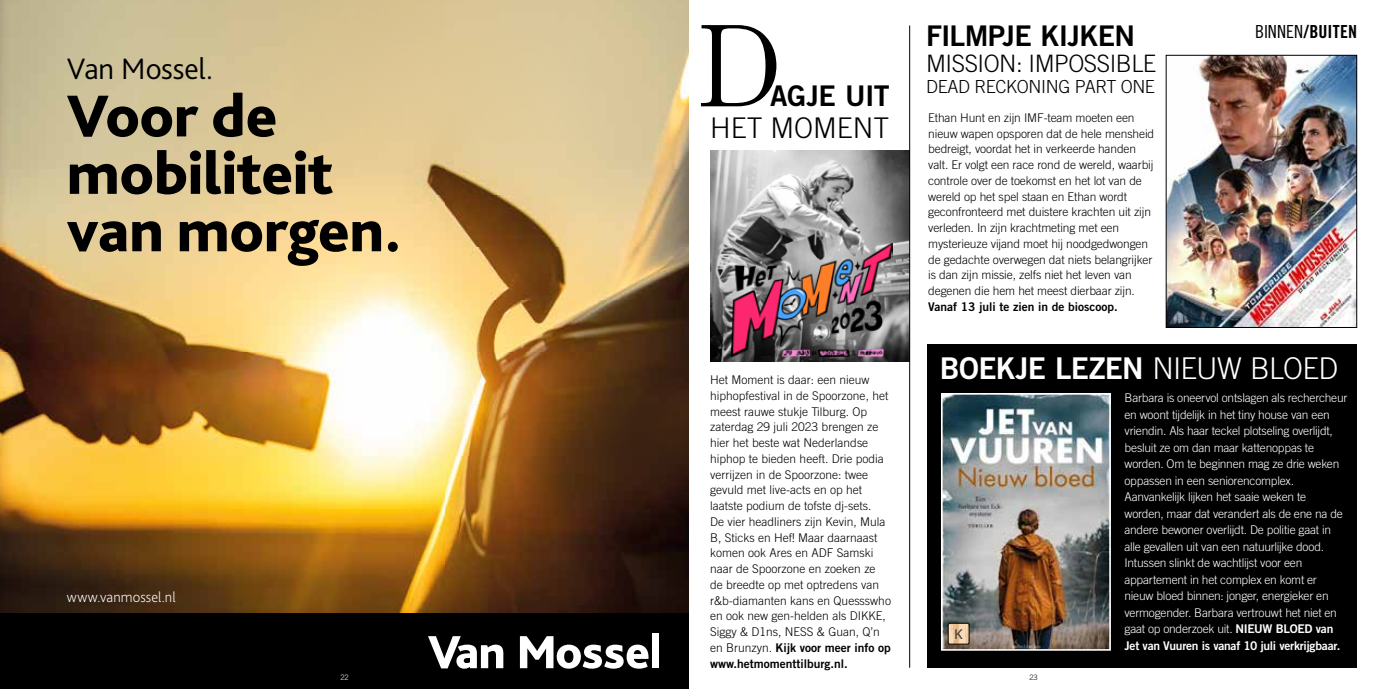
<style>
.page{position:relative;width:1378px;height:689px;background:#fff}
.page>*{position:absolute;margin:0;border:0;box-sizing:border-box;transform-origin:0 0}
.t1{font:300 118.05px "Century Std";color:#000}
.t2{font:800 61.8px/57.4px "Bliss Pro";letter-spacing:-.005em;color:#000}
.t3{font:300 30.9px "Bliss Pro";letter-spacing:-.005em;color:#000}
.t4{font:30px "Trade Gothic LT Std Bd 2";letter-spacing:-.025em;color:#fff}
.t5{font:28.5px "Trade Gothic LT Std Bd 2";letter-spacing:-.025em;color:#000}
.t6{font:300 28.5px "Trade Gothic LT Std";color:#000}
.t7{font:300 24px "Trade Gothic LT Std";letter-spacing:-.02em;color:#000}
.t8{font:300 18px "Trade Gothic LT Std";letter-spacing:-.02em;color:#000}
.t9{font:18px "Trade Gothic LT Std Bd Cn 20";letter-spacing:.01em;color:#000}
.t10{font:200 15px "Bliss Pro";letter-spacing:.005em;color:#fff}
.t11{font:300 12px/15.8px "Trade Gothic LT Std";letter-spacing:-.01em;color:#000}
.t12{font:300 12px/16.5px "Trade Gothic LT Std";letter-spacing:-.02em;color:#fff}
.t13{font:12px/15.8px "Trade Gothic LT Std Bd 2";color:#000}
.t14{font:12px "Trade Gothic LT Std Bd 2";letter-spacing:-.02em;color:#fff}
.t15{font:300 7.5px "Trade Gothic LT Std";color:#fff}
.t16{font:300 7.5px "Trade Gothic LT Std";color:#000}
.s1{font-family:"Trade Gothic LT Std";font-weight:300}
.s2{font-family:"Trade Gothic LT Std Cn 18"}
.s3{font-family:"Trade Gothic LT Std Bd 2";font-weight:400}
</style>
<div class="page">
<img style="left:710px;top:151px;width:199px;height:210px">
<div style="left:927px;top:344px;width:429px;height:324px;background:#000"></div>
<img style="left:1168px;top:57px;width:187px;height:269px">
<div style="left:1166px;top:55px;width:191px;height:273px;border:1px solid #000"></div>
<img style="left:944px;top:396px;width:164px;height:252px">
<div style="left:941px;top:393px;width:170px;height:258px;border:2px solid #fff"></div>
<hr style="left:909px;top:26px;width:1px;height:642px;background:#000">
<img style="left:732px;top:242px;width:160px;height:115px">
<svg style="left:948px;top:623px;width:22px;height:22px"></svg>
<div style="left:948px;top:623px;width:21px;height:21px;border:1px solid #000;border-radius:2px"></div>
<img style="left:0;top:0;width:689px;height:614px">
<div style="left:0;top:614px;width:689px;height:75px;background:#000"></div>
<svg style="left:520px;top:636px;width:128px;height:33px"></svg>
<div style="left:652px;top:634px;width:7px;height:34px;background:#fff"></div>
<svg style="left:428px;top:636px;width:75px;height:33px"></svg>
<h3 class="t3" style="left:67px;top:50px;width:148px">Van Mossel.</h3>
<h2 class="t2" style="left:67px;top:86px;width:336px">Voor de mobiliteit van morgen.</h2>
<p class="t10" style="left:67px;top:587px;width:110px">www.vanmossel.nl</p>
<h1 class="t1" style="left:698px;top:-2px;width:85px">D</h1>
<h3 class="t5" style="left:770px;top:78px;width:121px">AGJE UIT</h3>
<h3 class="t6" style="left:710px;top:111px;width:180px">HET MOMENT</h3>
<p class="t11" style="left:710px;top:372px;width:182px">Het Moment is daar: een nieuw hiphopfestival in de Spoorzone, het meest rauwe stukje Tilburg. Op zaterdag 29 juli 2023 brengen ze hier het beste wat Nederlandse hiphop te bieden heeft. Drie podia verrijzen in de Spoorzone: twee gevuld met live-acts en op het laatste podium de tofste dj-sets.<br>De vier headliners zijn Kevin, Mula<br>B, Sticks en Hef! Maar daarnaast komen ook Ares en ADF Samski naar de Spoorzone en zoeken ze de breedte op met optredens van r&amp;b-diamanten kans en Quessswho en ook new gen-helden als DIKKE,<br>Siggy &amp; D1ns, NESS &amp; Guan, Q’n</p>
<p class="t13" style="left:710px;top:639px;width:182px"><span class="s1">en Brunzyn.</span> Kijk voor meer info op www.hetmomenttilburg.nl.</p>
<h3 class="t5" style="left:926px;top:18px;width:210px">FILMPJE KIJKEN</h3>
<h3 class="t7" style="left:926px;top:49px;width:232px">MISSION: IMPOSSIBLE</h3>
<h3 class="t8" style="left:926px;top:76px;width:230px">DEAD RECKONING PART ONE</h3>
<p class="t11" style="left:928px;top:110px;width:227px">Ethan Hunt en zijn IMF-team moeten een nieuw wapen opsporen dat de hele mensheid bedreigt, voordat het in verkeerde handen valt. Er volgt een race rond de wereld, waarbij controle over de toekomst en het lot van de wereld op het spel staan en Ethan wordt geconfronteerd met duistere krachten uit zijn verleden. In zijn krachtmeting met een mysterieuze vijand moet hij noodgedwongen de gedachte overwegen dat niets belangrijker is dan zijn missie, zelfs niet het leven van degenen die hem het meest dierbaar zijn.</p>
<p class="t13" style="left:928px;top:298px;width:191px">Vanaf 13 juli te zien in de bioscoop.</p>
<h3 class="t9" style="left:1255px;top:21px;width:104px"><span class="s2">BINNEN</span>/BUITEN</h3>
<h3 class="t4" style="left:940px;top:350px;width:400px">BOEKJE LEZEN <span class="s1">NIEUW BLOED</span></h3>
<p class="t12" style="left:1124px;top:389px;width:224px">Barbara is oneervol ontslagen als rechercheur en woont tijdelijk in het tiny house van een vriendin. Als haar teckel plotseling overlijdt, besluit ze om dan maar kattenoppas te worden. Om te beginnen mag ze drie weken oppassen in een seniorencomplex.<br>Aanvankelijk lijken het saaie weken te worden, maar dat verandert als de ene na de andere bewoner overlijdt. De politie gaat in alle gevallen uit van een natuurlijke dood.<br>Intussen slinkt de wachtlijst voor een appartement in het complex en komt er nieuw bloed binnen: jonger, energieker en vermogender. Barbara vertrouwt het niet en gaat op onderzoek uit. <span class="s3">NIEUW BLOED van</span></p>
<p class="t14" style="left:1124px;top:638px;width:217px">Jet van Vuuren is vanaf 10 juli verkrijgbaar.</p>
<p class="t15" style="left:340px;top:672px;width:10px">22</p>
<p class="t16" style="left:1029px;top:672px;width:10px">23</p>
</div>
